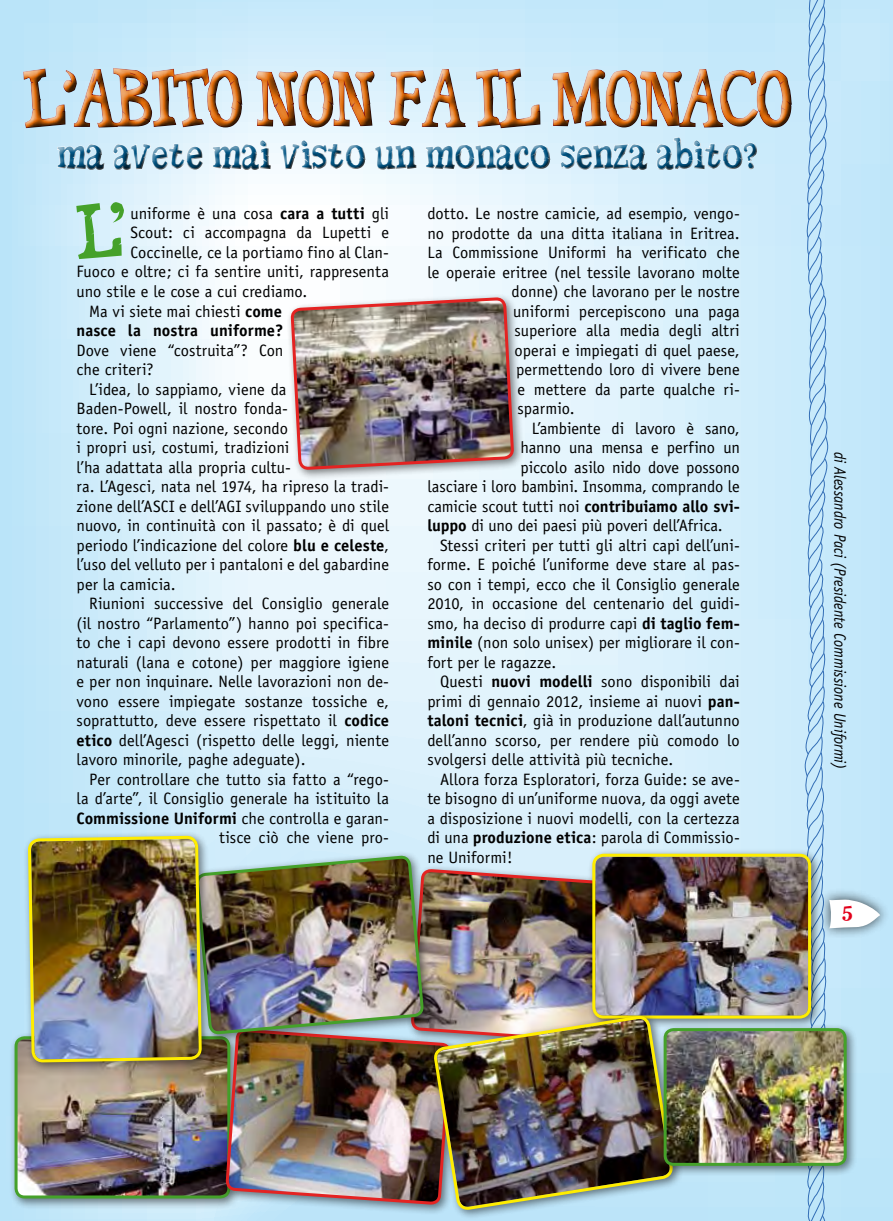
<style>
.page{position:relative;width:893px;height:1221px;background:#fff}
.page>*{position:absolute;margin:0;border:0;box-sizing:border-box;transform-origin:0 0}
.t1{font:60px "Seriffic Grunge";letter-spacing:-.02em;color:#e26c09;scale:.87 1}
.t2{font:57.75px "Seriffic Grunge";color:#45a12a}
.t3{font:33px "Seriffic Grunge";letter-spacing:.03em;color:#005483;scale:.87 1}
.t4{font:18px "Seriffic Grunge";color:#e2001b}
.t5{font:16.5px/19.5px "Officina Sans";color:#000}
.t6{font:italic 16.5px "Officina Sans";color:#000;scale:.9 1}
.t7{font:700 16.5px "Officina Sans";letter-spacing:.005em;color:#000}
.s1{font-weight:700}
</style>
<div class="page">
<div style="left:0;top:0;width:893px;height:1220px;background:#bce4f9"></div>
<div style="left:9px;top:1030px;width:233px;height:179px;background:#000;opacity:.5"></div>
<div style="left:817px;top:887px;width:72px;height:51px;background:#000;opacity:.75"></div>
<img style="left:21px;top:0;width:859px;height:1220px">
<h1 class="t1" style="left:24px;top:60px;width:885px">L’ABITO NON FA IL MONACO</h1>
<h3 class="t3" style="left:57px;top:132px;width:808px">ma avete mai visto un monaco senza abito?</h3>
<h2 class="t2" style="left:125px;top:233px;width:17px;rotate:-180deg">‘</h2>
<h2 class="t2" style="left:77px;top:194px;width:46px">L</h2>
<p class="t5" style="left:131px;top:204px;width:260px">uniforme è una cosa <span class="s1">cara a tutti</span> gli</p>
<p class="t5" style="left:427px;top:204px;width:314px">dotto. Le nostre camicie, ad esempio, vengo-</p>
<p class="t5" style="left:427px;top:223px;width:314px">no prodotte da una ditta italiana in Eritrea.</p>
<p class="t5" style="left:427px;top:243px;width:314px">La Commissione Uniformi ha verificato che</p>
<p class="t5" style="left:427px;top:262px;width:314px">le operaie eritree (nel tessile lavorano molte</p>
<p class="t5" style="left:512px;top:282px;width:230px">donne) che lavorano per le nostre</p>
<p class="t5" style="left:513px;top:301px;width:228px">uniformi percepiscono una paga</p>
<p class="t5" style="left:515px;top:321px;width:227px">superiore alla media degli altri</p>
<p class="t5" style="left:515px;top:340px;width:227px">operai e impiegati di quel paese,</p>
<p class="t5" style="left:516px;top:360px;width:225px">permettendo loro di vivere bene</p>
<p class="t5" style="left:518px;top:379px;width:224px">e mettere da parte qualche ri-</p>
<p class="t5" style="left:518px;top:399px;width:59px">sparmio.</p>
<p class="t5" style="left:532px;top:418px;width:210px">L’ambiente di lavoro è sano,</p>
<p class="t5" style="left:521px;top:438px;width:221px">hanno una mensa e perfino un</p>
<p class="t5" style="left:521px;top:457px;width:221px">piccolo asilo nido dove possono</p>
<p class="t5" style="left:427px;top:477px;width:314px">lasciare i loro bambini. Insomma, comprando le</p>
<p class="t5" style="left:427px;top:496px;width:314px">camicie scout tutti noi <span class="s1">contribuiamo allo svi-</span></p>
<p class="t5" style="left:427px;top:516px;width:297px"><span class="s1">luppo</span> di uno dei paesi più poveri dell’Africa.</p>
<p class="t5" style="left:440px;top:535px;width:301px">Stessi criteri per tutti gli altri capi dell’uni-</p>
<p class="t5" style="left:427px;top:555px;width:314px">forme. E poiché l’uniforme deve stare al pas-</p>
<p class="t5" style="left:427px;top:574px;width:314px">so con i tempi, ecco che il Consiglio generale</p>
<p class="t5" style="left:427px;top:594px;width:314px">2010, in occasione del centenario del guidi-</p>
<p class="t5" style="left:427px;top:613px;width:314px">smo, ha deciso di produrre capi <span class="s1">di taglio fem-</span></p>
<p class="t5" style="left:427px;top:633px;width:314px"><span class="s1">minile</span> (non solo unisex) per migliorare il con-</p>
<p class="t5" style="left:427px;top:652px;width:131px">fort per le ragazze.</p>
<p class="t5" style="left:440px;top:672px;width:301px">Questi <span class="s1">nuovi modelli</span> sono disponibili dai</p>
<p class="t5" style="left:427px;top:691px;width:314px">primi di gennaio 2012, insieme ai nuovi <span class="s1">pan-</span></p>
<p class="t5" style="left:427px;top:711px;width:314px"><span class="s1">taloni tecnici</span>, già in produzione dall’autunno</p>
<p class="t5" style="left:427px;top:730px;width:314px">dell’anno scorso, per rendere più comodo lo</p>
<p class="t5" style="left:427px;top:750px;width:247px">svolgersi delle attività più tecniche.</p>
<p class="t5" style="left:440px;top:769px;width:301px">Allora forza Esploratori, forza Guide: se ave-</p>
<p class="t5" style="left:427px;top:789px;width:314px">te bisogno di un’uniforme nuova, da oggi avete</p>
<p class="t5" style="left:427px;top:808px;width:314px">a disposizione i nuovi modelli, con la certezza</p>
<p class="t5" style="left:427px;top:828px;width:314px">di una <span class="s1">produzione etica</span>: parola di Commissio-</p>
<p class="t5" style="left:427px;top:847px;width:87px">ne Uniformi!</p>
<p class="t5" style="left:131px;top:223px;width:260px">Scout: ci accompagna da Lupetti e</p>
<p class="t5" style="left:131px;top:243px;width:260px">Coccinelle, ce la portiamo fino al Clan-</p>
<p class="t5" style="left:77px;top:262px;width:314px">Fuoco e oltre; ci fa sentire uniti, rappresenta</p>
<p class="t5" style="left:77px;top:282px;width:232px">uno stile e le cose a cui crediamo.</p>
<p class="t5" style="left:89px;top:301px;width:194px">Ma vi siete mai chiesti <span class="s1">come</span></p>
<p class="t7" style="left:77px;top:320px;width:208px">nasce la nostra uniforme?</p>
<p class="t5" style="left:77px;top:340px;width:208px">Dove viene “costruita”? Con che criteri?</p>
<p class="t5" style="left:77px;top:379px;width:314px;text-indent:13px">L’idea, lo sappiamo, viene da<br>Baden-Powell, il nostro fonda-<br>tore. Poi ogni nazione, secondo<br>i propri usi, costumi, tradizioni<br>l’ha adattata alla propria cultu-<br>ra. L’Agesci, nata nel 1974, ha ripreso la tradi&shy;zione dell’ASCI e dell’AGI sviluppando uno stile nuovo, in continuità con il passato; è di quel periodo l’indicazione del colore <span class="s1">blu e celeste</span>, l’uso del velluto per i pantaloni e del gabardine per la camicia.</p>
<p class="t5" style="left:77px;top:594px;width:314px;text-align:justify;text-indent:13px">Riunioni successive del Consiglio generale (il nostro “Parlamento”) hanno poi specifica&shy;to che i capi devono essere prodotti in fibre naturali (lana e cotone) per maggiore igiene e per non inquinare. Nelle lavorazioni non de&shy;vono essere impiegate sostanze tossiche e, soprattutto, deve essere rispettato il <span class="s1">codice etico</span> dell’Agesci (rispetto delle leggi, niente lavoro minorile, paghe adeguate).</p>
<p class="t5" style="left:77px;top:769px;width:314px;text-align:right">Per controllare che tutto sia fatto a “rego&shy;la d’arte”, il Consiglio generale ha istituito la <span class="s1">Commissione Uniformi</span> che controlla e garan&shy;tisce ciò che viene pro-</p>
<p class="t6" style="left:850px;top:451px;width:355px;rotate:90deg">di Alessandro Paci (Presidente Commissione Uniformi)</p>
<p class="t4" style="left:842px;top:901px;width:12px">5</p>
</div>
